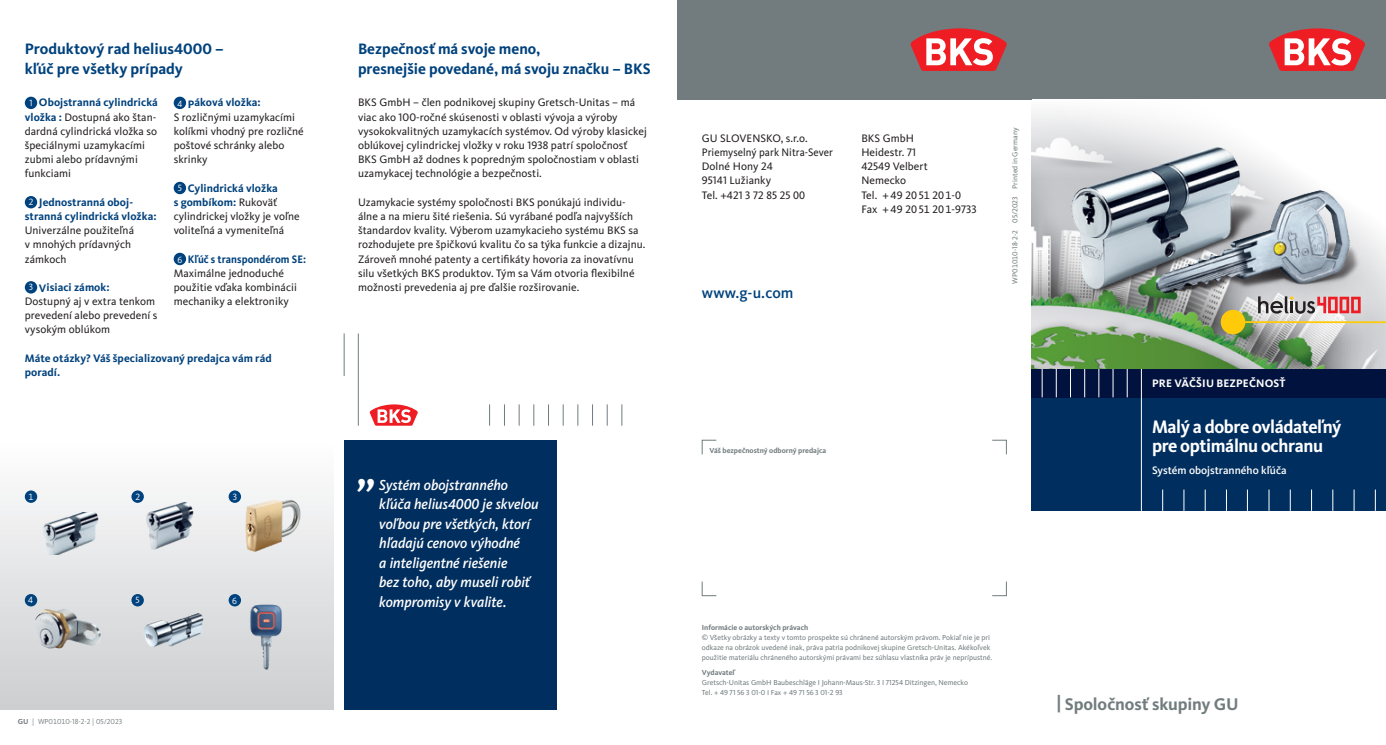
<style>
.page{position:relative;width:1386px;height:745px;background:#fff}
.page>*{position:absolute;margin:0;border:0;box-sizing:border-box;transform-origin:0 0}
.Zitat_intensiv{font:italic 500 46.88px "Kievit Pro";color:#fff}
.Titel{font:700 18.75px/19.5px "Kievit Pro";letter-spacing:-.02em;color:#fff;scale:.96 1}
.Titel-2{font:700 18.75px "Kievit Pro";letter-spacing:-.02em;color:#fff}
.t1{font:700 17.5px "Kievit Pro";letter-spacing:-.005em;color:#727c7e}
.t2{font:700 15.62px/19.5px "Kievit Pro";color:#00427d}
.t3{font:500 15.62px "Kievit Pro";letter-spacing:.01em;color:#00427d}
.Zitat_intensiv-2{font:italic 500 15px/19.5px "Kievit Pro";color:#fff;scale:.96 1}
.Textkörper{font:11.25px/14.1px "Kievit Pro";letter-spacing:.005em;color:#231f20}
.Textkörper-2{font:700 11.25px/14.1px "Kievit Pro";letter-spacing:.005em;color:#00427d}
.Untertitel{font:500 11.25px "Kievit Pro";color:#fff}
.Rubrik_nicht_im_Inhalt{font:700 11.25px "Kievit Pro";letter-spacing:.015em;color:#fff}
.Grafik{font:9.38px "Kievit Pro";color:#fff}
.Kleingedrucktes{font:7.5px/9.9px "Kievit Pro";color:#727c7e}
.t4{font:700 7.5px "Kievit Pro";color:#727c7e}
.Fußzeile{font:7.5px "Kievit Pro";color:#727c7e}
.s1{font-weight:700;color:#00427d}
.s2{font-weight:700}
</style>
<div class="page">
<div style="left:1031px;top:0;width:354px;height:99px;background:#727c7e"></div>
<div style="left:677px;top:0;width:354px;height:99px;background:#727c7e"></div>
<div style="left:0;top:439px;width:333px;height:270px;background:linear-gradient(to bottom,#fefefe,#cdced0)"></div>
<img style="left:1031px;top:347px;width:354px;height:22px">
<svg style="left:1031px;top:99px;width:354px;height:248px"></svg>
<img style="left:1051px;top:124px;width:329px;height:198px">
<img style="left:36px;top:512px;width:69px;height:41px">
<img style="left:135px;top:490px;width:70px;height:70px">
<img style="left:238px;top:496px;width:70px;height:64px">
<img style="left:31px;top:590px;width:74px;height:76px">
<img style="left:139px;top:602px;width:69px;height:62px">
<img style="left:239px;top:602px;width:60px;height:68px">
<svg style="left:701px;top:439px;width:306px;height:157px"></svg>
<div style="left:1031px;top:397px;width:354px;height:113px;background:#002e5e"></div>
<div style="left:1031px;top:369px;width:354px;height:28px;background:#00123d"></div>
<div style="left:25px;top:97px;width:12px;height:12px;background:#00427d;border-radius:50%"></div>
<div style="left:25px;top:196px;width:12px;height:12px;background:#00427d;border-radius:50%"></div>
<div style="left:25px;top:281px;width:12px;height:12px;background:#00427d;border-radius:50%"></div>
<div style="left:174px;top:97px;width:12px;height:12px;background:#00427d;border-radius:50%"></div>
<div style="left:174px;top:182px;width:12px;height:12px;background:#00427d;border-radius:50%"></div>
<div style="left:174px;top:252px;width:12px;height:13px;background:#00427d;border-radius:50%"></div>
<div style="left:344px;top:439px;width:212px;height:270px;background:#002e5e"></div>
<div style="left:25px;top:490px;width:12px;height:12px;background:#00427d;border-radius:50%"></div>
<div style="left:131px;top:490px;width:13px;height:12px;background:#00427d;border-radius:50%"></div>
<div style="left:229px;top:490px;width:12px;height:12px;background:#00427d;border-radius:50%"></div>
<div style="left:25px;top:593px;width:12px;height:13px;background:#00427d;border-radius:50%"></div>
<svg style="left:131px;top:593px;width:13px;height:13px"></svg>
<div style="left:229px;top:593px;width:12px;height:13px;background:#00427d;border-radius:50%"></div>
<svg style="left:1269px;top:28px;width:95px;height:43px"></svg>
<svg style="left:1126px;top:369px;width:1px;height:28px"></svg>
<svg style="left:1112px;top:369px;width:1px;height:28px"></svg>
<svg style="left:1098px;top:369px;width:1px;height:28px"></svg>
<svg style="left:1084px;top:369px;width:1px;height:28px"></svg>
<svg style="left:1070px;top:369px;width:1px;height:28px"></svg>
<svg style="left:1056px;top:369px;width:1px;height:28px"></svg>
<svg style="left:1041px;top:369px;width:1px;height:28px"></svg>
<svg style="left:910px;top:28px;width:96px;height:43px"></svg>
<hr style="left:1141px;top:369px;width:1px;height:141px;background:#fff">
<svg style="left:1162px;top:489px;width:1px;height:21px"></svg>
<svg style="left:1183px;top:489px;width:1px;height:21px"></svg>
<svg style="left:1204px;top:489px;width:1px;height:21px"></svg>
<svg style="left:1226px;top:489px;width:1px;height:21px"></svg>
<svg style="left:1247px;top:489px;width:1px;height:21px"></svg>
<svg style="left:1268px;top:489px;width:1px;height:21px"></svg>
<svg style="left:1289px;top:489px;width:1px;height:21px"></svg>
<svg style="left:1311px;top:489px;width:1px;height:21px"></svg>
<svg style="left:1332px;top:489px;width:1px;height:21px"></svg>
<svg style="left:1353px;top:489px;width:1px;height:21px"></svg>
<svg style="left:1374px;top:489px;width:1px;height:21px"></svg>
<hr style="left:344px;top:333px;width:1px;height:43px;background:#727c7e">
<hr style="left:358px;top:333px;width:1px;height:92px;background:#727c7e">
<svg style="left:489px;top:404px;width:1px;height:21px"></svg>
<svg style="left:504px;top:404px;width:1px;height:21px"></svg>
<svg style="left:519px;top:404px;width:1px;height:21px"></svg>
<svg style="left:533px;top:404px;width:1px;height:21px"></svg>
<svg style="left:548px;top:404px;width:1px;height:21px"></svg>
<svg style="left:563px;top:404px;width:1px;height:21px"></svg>
<svg style="left:577px;top:404px;width:1px;height:21px"></svg>
<svg style="left:592px;top:404px;width:1px;height:21px"></svg>
<svg style="left:607px;top:404px;width:1px;height:21px"></svg>
<svg style="left:621px;top:404px;width:1px;height:21px"></svg>
<svg style="left:370px;top:404px;width:48px;height:21px"></svg>
<svg style="left:1225px;top:263px;width:160px;height:83px;background:#b1b6b6"></svg>
<svg style="left:1258px;top:296px;width:102px;height:17px;background:#ba898b"></svg>
<div style="left:1220px;top:309px;width:25px;height:25px;background:#feca0a;border-radius:50%"></div>
<hr style="left:1233px;top:321px;width:152px;height:2px;background:#feca0a">
<h2 class="t2" style="left:25px;top:39px;width:200px">Produktový rad helius4000 – kľúč pre všetky prípady</h2>
<p class="Grafik" style="left:30px;top:97px;width:5px">1</p>
<p class="Textkörper" style="left:25px;top:95px;width:134px;text-indent:14px"><span class="s1">Obojstranná cylindrická vložka :</span> Dostupná ako štan&shy;dardná cylindrická vložka so špeciálnymi uzamykacími zubmi alebo prídavnými funkciami</p>
<p class="Grafik" style="left:29px;top:196px;width:6px">2</p>
<p class="Textkörper" style="left:174px;top:95px;width:132px;text-indent:14px"><span class="s1">Páková vložka:<br></span>S rozličnými uzamykacími kolíkmi vhodný pre rozličné poštové schránky alebo skrinky</p>
<p class="Grafik" style="left:178px;top:182px;width:6px">5</p>
<p class="Grafik" style="left:177px;top:98px;width:6px">4</p>
<p class="Textkörper" style="left:174px;top:180px;width:128px;text-indent:14px"><span class="s1">Cylindrická vložka<br>s gombíkom:</span> Rukoväť cylindrickej vložky je voľne voliteľná a vymeniteľná</p>
<p class="Grafik" style="left:177px;top:254px;width:6px">6</p>
<p class="Textkörper" style="left:25px;top:195px;width:133px;text-indent:14px"><span class="s1">Jednostranná oboj&shy;stranná cylindrická vložka:<br></span>Univerzálne použiteľná<br>v mnohých prídavných zámkoch</p>
<p class="Grafik" style="left:29px;top:281px;width:6px">3</p>
<p class="Textkörper" style="left:174px;top:251px;width:134px;text-indent:14px"><span class="s1">Kľúč s transpondérom SE:<br></span>Maximálne jednoduché použitie vďaka kombinácii mechaniky a elektroniky</p>
<p class="Textkörper" style="left:25px;top:280px;width:134px;text-indent:14px"><span class="s1">Visiaci zámok:<br></span>Dostupný aj v extra tenkom prevedení alebo prevedení s vysokým oblúkom</p>
<p class="Textkörper-2" style="left:25px;top:351px;width:248px">Máte otázky? Váš špecializovaný predajca vám rád poradí.</p>
<p class="Grafik" style="left:29px;top:491px;width:6px">1</p>
<p class="Grafik" style="left:135px;top:490px;width:6px">2</p>
<p class="Grafik" style="left:233px;top:491px;width:6px">3</p>
<p class="Grafik" style="left:28px;top:594px;width:6px">4</p>
<p class="Grafik" style="left:136px;top:594px;width:6px">5</p>
<p class="Grafik" style="left:232px;top:594px;width:6px">6</p>
<p class="Fußzeile" style="left:18px;top:716px;width:106px"><span class="s2">GU</span> | WP01010-18-2-2 | 05/2023</p>
<h2 class="t2" style="left:358px;top:39px;width:294px">Bezpečnosť má svoje meno,<br>presnejšie povedané, má svoju značku – BKS</h2>
<p class="Textkörper" style="left:358px;top:95px;width:290px">BKS GmbH – člen podnikovej skupiny Gretsch-Unitas – má viac ako 100-ročné skúsenosti v oblasti vývoja a výroby vysokokvalitných uzamykacích systémov. Od výroby klasickej oblúkovej cylindrickej vložky v roku 1938 patrí spoločnosť BKS GmbH až dodnes k popredným spoločnostiam v oblasti uzamykacej technológie a bezpečnosti.</p>
<p class="Textkörper" style="left:358px;top:195px;width:289px">Uzamykacie systémy spoločnosti BKS ponúkajú individu&shy;álne a na mieru šité riešenia. Sú vyrábané podľa najvyšších štandardov kvality. Výberom uzamykacieho systému BKS sa rozhodujete pre špičkovú kvalitu čo sa týka funkcie a dizajnu.<br>Zároveň mnohé patenty a certifikáty hovoria za inovatívnu silu všetkých BKS produktov. Tým sa Vám otvoria flexibilné možnosti prevedenia aj pre ďalšie rozširovanie.</p>
<p class="Zitat_intensiv" style="left:358px;top:441px;width:21px">„</p>
<p class="Zitat_intensiv-2" style="left:379px;top:474px;width:168px">Systém obojstranného kľúča helius4000 je skvelou voľbou pre všetkých, ktorí hľadajú cenovo výhodné<br>a inteligentné riešenie<br>bez toho, aby museli robiť kompromisy v kvalite.</p>
<p class="Textkörper" style="left:702px;top:131px;width:133px">GU SLOVENSKO, s.r.o.<br>Priemyselný park Nitra-Sever<br>Dolné Hony 24<br>95141 Lužianky<br>Tel. +421 3 72 85 25 00</p>
<p class="Textkörper" style="left:861px;top:131px;width:117px">BKS GmbH<br>Heidestr. 71<br>42549 Velbert<br>Nemecko<br>Tel. +49 2051 201-0<br>Fax +49 2051 201-9733</p>
<h3 class="t3" style="left:702px;top:283px;width:93px">www.g-u.com</h3>
<p class="Kleingedrucktes" style="left:1009px;top:283px;width:157px;rotate:-90deg">WP01010-18-2-2 05/2023 Printed in Germany</p>
<p class="t4" style="left:709px;top:446px;width:118px">Váš bezpečnostný odborný predajca</p>
<p class="Rubrik_nicht_im_Inhalt" style="left:1152px;top:376px;width:135px">PRE VÄČŠIU BEZPEČNOSŤ</p>
<p class="Titel" style="left:1152px;top:416px;width:199px">Malý a dobre ovládateľný pre optimálnu ochranu</p>
<p class="Untertitel" style="left:1152px;top:463px;width:136px">Systém obojstranného kľúča</p>
<h2 class="Titel-2" style="left:1152px;top:415px;width:148px">Hier steht der Titel</h2>
<p class="Untertitel" style="left:1152px;top:443px;width:118px">Der Untertitel steht hier</p>
<p class="t4" style="left:702px;top:622px;width:108px">Informácie o autorských právach</p>
<p class="Kleingedrucktes" style="left:702px;top:632px;width:292px">© Všetky obrázky a texty v tomto prospekte sú chránené autorským právom. Pokiaľ nie je pri odkaze na obrázok uvedené inak, práva patria podnikovej skupine Gretsch-Unitas. Akékoľvek použitie materiálu chráneného autorskými právami bez súhlasu vlastníka práv je neprípustné.</p>
<p class="t4" style="left:702px;top:668px;width:35px">Vydavateľ</p>
<p class="Kleingedrucktes" style="left:702px;top:677px;width:268px">Gretsch-Unitas GmbH Baubeschläge I Johann-Maus-Str. 3 I 71254 Ditzingen, Nemecko<br>Tel. + 49 71 56 3 01-0 I Fax + 49 71 56 3 01-2 93</p>
<h3 class="t1" style="left:1056px;top:692px;width:184px">| Spoločnosť skupiny GU</h3>
</div>
